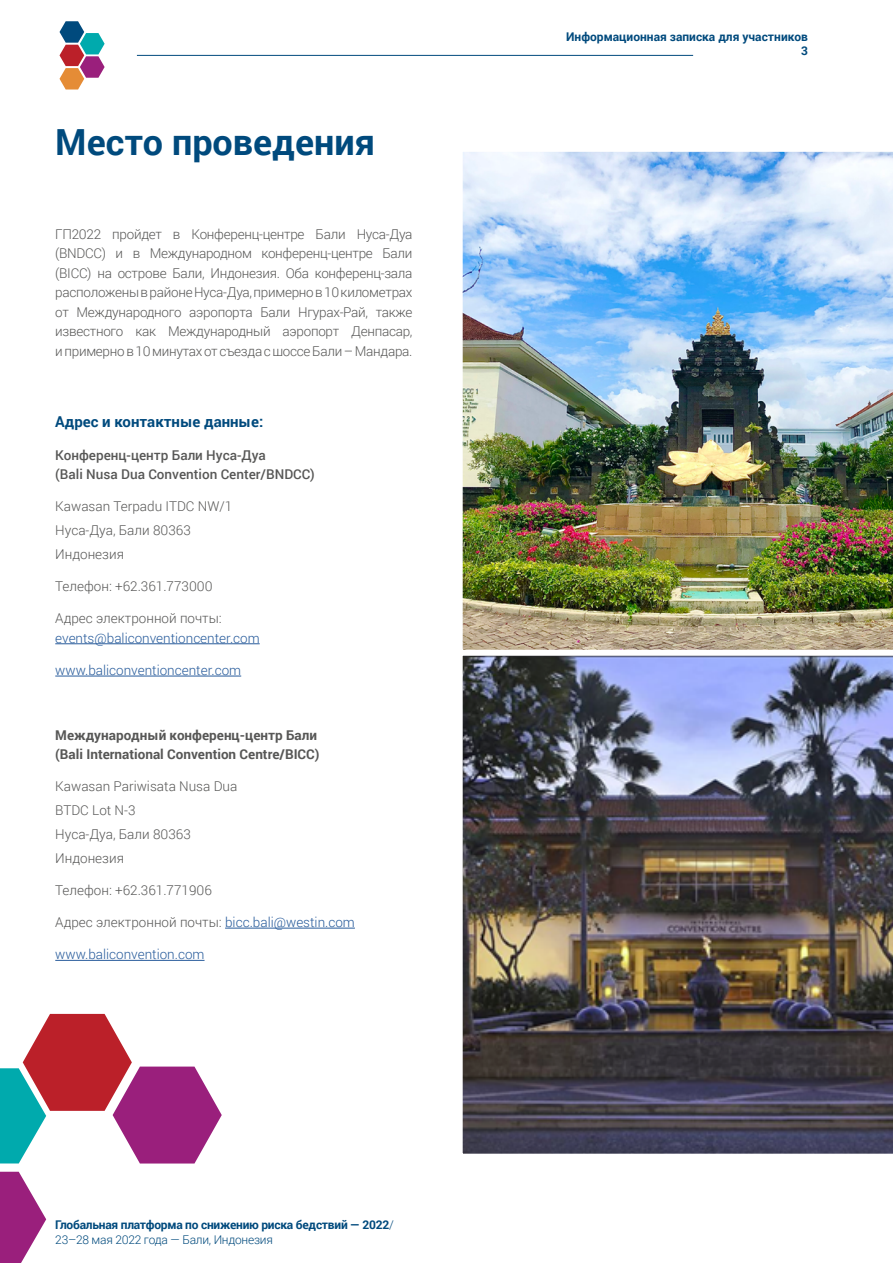
<style>
.page{position:relative;width:893px;height:1263px;background:#fff}
.page>*{position:absolute;margin:0;border:0;box-sizing:border-box;transform-origin:0 0}
.t1{font:700 36px "Roboto";color:#004a7d}
.t2{font:700 15px "Roboto";color:#004a7d}
.t3{font:300 13.5px/19.5px "Roboto";color:#575756}
.t4{font:300 13.5px "Roboto";color:#275b9b}
.t5{font:700 13.5px/19.5px "Roboto";color:#575756}
.t6{font:500 13.5px/19.5px "Roboto";color:#575756}
.t7{font:700 12px/14.4px "Roboto";letter-spacing:-.02em;color:#004a7d}
.t8{font:700 12px/14.4px "Roboto";color:#004a7d;text-align:right}
.s1{color:#275b9b}
.s2{font-weight:300}
</style>
<div class="page">
<hr style="left:137px;top:55px;width:556px;height:1px;background:#004a7d">
<svg style="left:60px;top:21px;width:45px;height:69px"></svg>
<svg style="left:0;top:1172px;width:46px;height:91px"></svg>
<img style="left:462px;top:151px;width:431px;height:499px">
<img style="left:462px;top:655px;width:431px;height:499px">
<hr style="left:55px;top:643px;width:205px;height:1px;background:#275b9b">
<hr style="left:55px;top:676px;width:186px;height:1px;background:#275b9b">
<hr style="left:225px;top:928px;width:130px;height:1px;background:#275b9b">
<hr style="left:55px;top:960px;width:150px;height:1px;background:#275b9b">
<svg style="left:0;top:1014px;width:222px;height:149px"></svg>
<h1 class="t1" style="left:55px;top:116px;width:321px">Место проведения</h1>
<p class="t3" style="left:55px;top:224px;width:359px;text-align:justify">ГП2022 пройдет в Конференц-центре Бали Нуса-Дуа (BNDCC) и в Международном конференц-центре Бали (BICC) на острове Бали, Индонезия. Оба конференц-зала расположены в районе Нуса-Дуа, примерно в 10 километрах от Международного аэропорта Бали Нгурах-Рай, также известного как Международный аэропорт Денпасар, и примерно в 10 минутах от съезда с шоссе Бали – Мандара.</p>
<p class="t2" style="left:55px;top:411px;width:210px">Адрес и контактные данные:</p>
<p class="t6" style="left:55px;top:444px;width:261px">Конференц-центр Бали Нуса-Дуа<br>(Bali Nusa Dua Convention Center/BNDCC)</p>
<p class="t3" style="left:55px;top:494px;width:179px;line-height:23.7px">Kawasan Terpadu ITDC NW/1<br>Нуса-Дуа, Бали 80363<br>Индонезия</p>
<p class="t3" style="left:55px;top:576px;width:159px">Телефон: +62.361.773000</p>
<p class="t3" style="left:55px;top:608px;width:168px">Адрес электронной почты:</p>
<p class="t4" style="left:55px;top:629px;width:206px">events@baliconventioncenter.com</p>
<p class="t4" style="left:55px;top:661px;width:187px">www.baliconventioncenter.com</p>
<p class="t5" style="left:55px;top:724px;width:266px">Международный конференц-центр Бали (Bali International Convention Centre/BICC)</p>
<p class="t3" style="left:55px;top:774px;width:184px;line-height:23.7px">Kawasan Pariwisata Nusa Dua<br>BTDC Lot N-3<br>Нуса-Дуа, Бали 80363<br>Индонезия</p>
<p class="t3" style="left:55px;top:880px;width:158px">Телефон: +62.361.771906</p>
<p class="t3" style="left:55px;top:912px;width:301px">Адрес электронной почты: <span class="s1">bicc.bali@westin.com</span></p>
<p class="t4" style="left:55px;top:945px;width:151px">www.baliconvention.com</p>
<p class="t7" style="left:55px;top:1217px;width:340px">Глобальная платформа по снижению риска бедствий — 2022<span class="s2">/<br>23–28 мая 2022 года — Бали, Индонезия</span></p>
<p class="t8" style="left:566px;top:29px;width:243px">Информационная записка для участников<br>3</p>
</div>
